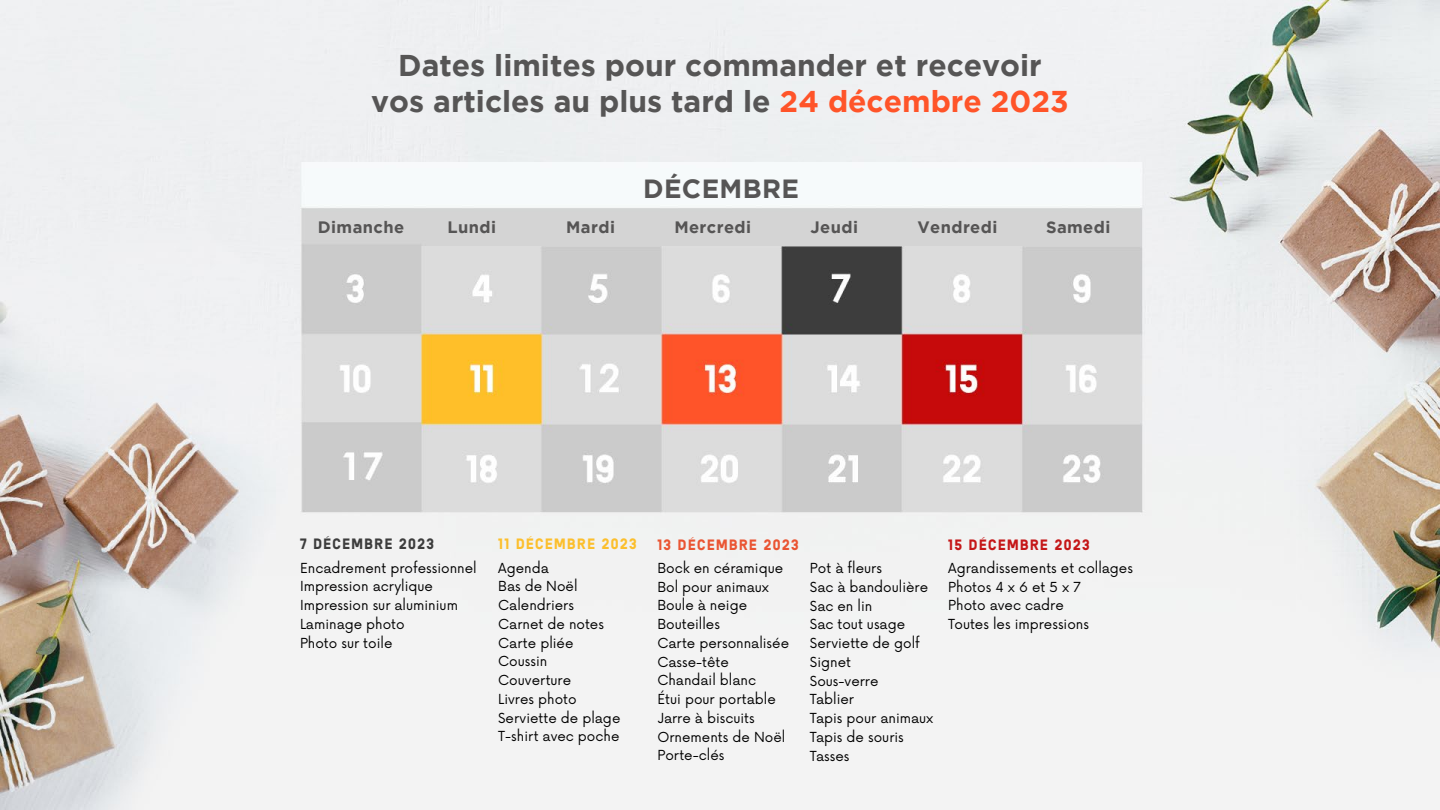
<style>
.page{position:relative;width:1440px;height:810px;background:#fff}
.page>*{position:absolute;margin:0;border:0;box-sizing:border-box;transform-origin:0 0}
.t1{font:700 30px/36px "Gotham";color:#565555;text-align:center}
.t2{font:700 26.25px "Gotham";letter-spacing:.015em;color:#565555}
.t3{font:700 16.5px "Gotham";letter-spacing:.025em;color:#565555}
.t4{font:15px "Parade Lift BLACKS";letter-spacing:.1em;color:#fcbf2d}
.t5{font:15px "Parade Lift BLACKS";letter-spacing:.1em;color:#ea5533}
.t6{font:15px "Parade Lift BLACKS";letter-spacing:.1em;color:#c51718}
.t7{font:15px "Parade Lift BLACKS";letter-spacing:.1em;color:#3d3d3d}
.t8{font:13.5px/18.8px "Now Alt BLACKS Regular";color:#000}
.s1{color:#ff5429}
</style>
<div class="page">
<img style="left:0;top:0;width:1440px;height:810px">
<h1 class="t1" style="left:371px;top:47px;width:699px">Dates limites pour commander et recevoir vos articles au plus tard le <span class="s1">24 décembre 2023</span></h1>
<h2 class="t2" style="left:643px;top:173px;width:157px">DÉCEMBRE</h2>
<p class="t3" style="left:318px;top:218px;width:88px">Dimanche</p>
<p class="t3" style="left:448px;top:218px;width:50px">Lundi</p>
<p class="t3" style="left:566px;top:218px;width:50px">Mardi</p>
<p class="t3" style="left:674px;top:218px;width:78px">Mercredi</p>
<p class="t3" style="left:811px;top:218px;width:49px">Jeudi</p>
<p class="t3" style="left:917px;top:218px;width:81px">Vendredi</p>
<p class="t3" style="left:1046px;top:218px;width:66px">Samedi</p>
<p class="t7" style="left:300px;top:536px;width:136px">7 DÉCEMBRE 2023</p>
<p class="t8" style="left:300px;top:557px;width:178px">Encadrement professionnel<br>Impression acrylique<br>Impression sur aluminium<br>Laminage photo<br>Photo sur toile</p>
<p class="t4" style="left:498px;top:536px;width:140px">11 DÉCEMBRE 2023</p>
<p class="t8" style="left:498px;top:557px;width:124px">Agenda<br>Bas de Noël<br>Calendriers<br>Carnet de notes<br>Carte pliée<br>Coussin<br>Couverture<br>Livres photo<br>Serviette de plage<br>T-shirt avec poche</p>
<p class="t5" style="left:657px;top:536px;width:143px">13 DÉCEMBRE 2023</p>
<p class="t8" style="left:657px;top:558px;width:133px">Bock en céramique<br>Bol pour animaux<br>Boule à neige<br>Bouteilles<br>Carte personnalisée<br>Casse-tête<br>Chandail blanc<br>Étui pour portable<br>Jarre à biscuits<br>Ornements de Noël<br>Porte-clés</p>
<p class="t8" style="left:810px;top:558px;width:125px">Pot à fleurs<br>Sac à bandoulière<br>Sac en lin<br>Sac tout usage<br>Serviette de golf<br>Signet<br>Sous-verre<br>Tablier<br>Tapis pour animaux<br>Tapis de souris<br>Tasses</p>
<p class="t6" style="left:948px;top:536px;width:143px">15 DÉCEMBRE 2023</p>
<p class="t8" style="left:948px;top:558px;width:186px">Agrandissements et collages<br>Photos 4 x 6 et 5 x 7<br>Photo avec cadre<br>Toutes les impressions</p>
</div>
